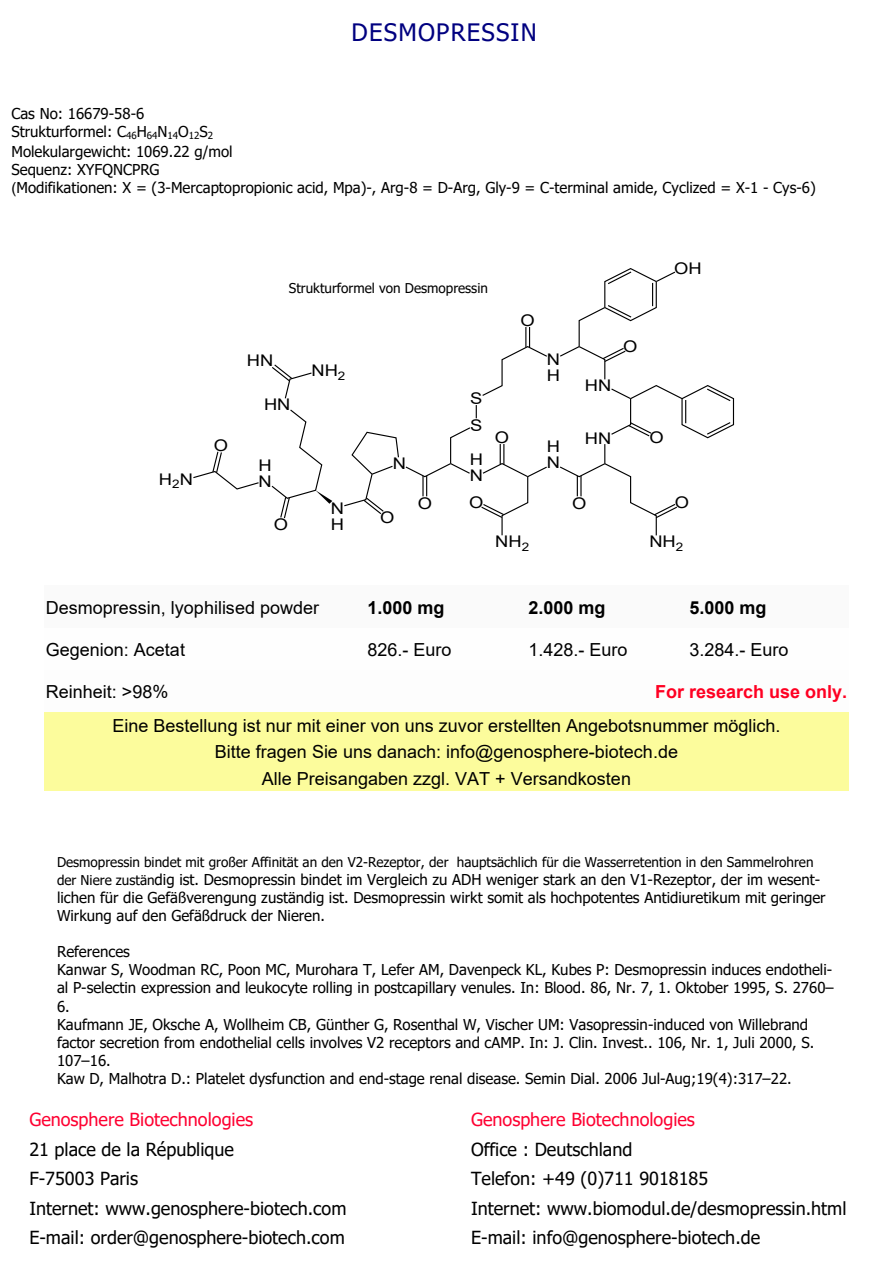
<style>
.page{position:relative;width:893px;height:1263px;background:#fff}
.page>*{position:absolute;margin:0;border:0;box-sizing:border-box;transform-origin:0 0}
.t1{font:24px "Tahoma";letter-spacing:.05em;color:#000080}
.t2{font:18px/26.7px "Arial";color:#000;text-align:center}
.t3{font:18px/29.5px "Tahoma";color:#000}
.t4{font:18px "Tahoma";color:#fe0031}
.t5{font:700 18px "Arial";color:#000}
.t6{font:700 18px "Arial";color:#f02}
.t7{font:16.05px/16px "Arial";color:#000;scale:1.14 1}
.t8{font:16.05px "Arial";color:#010101;scale:1.14 1}
.t9{font:15px/18.1px "Tahoma";color:#000}
.t10{font:13.5px "Tahoma";color:#000}
.s1{font-family:"Arial"}
.s2{font-size:13.5px}
</style>
<div class="page">
<svg style="left:482px;top:327px;width:65px;height:69px"></svg>
<svg style="left:481px;top:444px;width:66px;height:92px"></svg>
<svg style="left:476px;top:405px;width:1px;height:13px"></svg>
<svg style="left:344px;top:427px;width:127px;height:87px"></svg>
<svg style="left:271px;top:409px;width:61px;height:110px"></svg>
<svg style="left:193px;top:451px;width:66px;height:39px"></svg>
<svg style="left:272px;top:364px;width:40px;height:35px"></svg>
<svg style="left:560px;top:268px;width:175px;height:268px"></svg>
<div style="left:44px;top:586px;width:322px;height:42px;background:#fafafa"></div>
<div style="left:366px;top:586px;width:161px;height:42px;background:#fafafa"></div>
<div style="left:527px;top:586px;width:161px;height:42px;background:#fafafa"></div>
<div style="left:688px;top:586px;width:161px;height:42px;background:#fafafa"></div>
<div style="left:44px;top:712px;width:805px;height:79px;background:#fcfc9c"></div>
<h1 class="t1" style="left:352px;top:23px;width:187px">DESMOPRESSIN</h1>
<p class="t9" style="left:11px;top:106px;width:203px">Cas No: 16679-58-6<br>Strukturformel: C<sub>46</sub>H<sub>64</sub>N<sub>14</sub>O<sub>12</sub>S<sub>2</sub></p>
<p class="t9" style="left:11px;top:144px;width:806px">Molekulargewicht: 1069.22 g/mol<br>Sequenz: XYFQNCPRG<br><span class="s1">(</span>Modifikationen: X = (3-Mercaptopropionic acid, Mpa)-, Arg-8 = D-Arg, Gly-9 = C-terminal amide, Cyclized = X-1 - Cys-6)</p>
<p class="t8" style="left:159px;top:473px;width:31px">H<sub>2</sub>N</p>
<p class="t7" style="left:214px;top:439px;width:14px">O</p>
<p class="t10" style="left:289px;top:282px;width:201px">Strukturformel von Desmopressin</p>
<p class="t7" style="left:521px;top:314px;width:14px">O</p>
<p class="t7" style="left:674px;top:262px;width:26px">OH</p>
<p class="t7" style="left:623px;top:339px;width:14px">O</p>
<p class="t7" style="left:547px;top:353px;width:13px">N<br>H</p>
<p class="t7" style="left:247px;top:354px;width:25px">HN</p>
<p class="t7" style="left:264px;top:398px;width:25px">HN</p>
<p class="t7" style="left:311px;top:364px;width:31px">NH<sub>2</sub></p>
<p class="t7" style="left:585px;top:379px;width:25px">HN</p>
<p class="t7" style="left:470px;top:386px;width:12px;line-height:26.8px">S<br>S</p>
<p class="t7" style="left:495px;top:431px;width:14px">O</p>
<p class="t7" style="left:649px;top:431px;width:14px">O</p>
<p class="t7" style="left:585px;top:431px;width:25px">HN</p>
<p class="t7" style="left:547px;top:440px;width:13px">H</p>
<p class="t7" style="left:470px;top:453px;width:13px">H<br>N</p>
<p class="t7" style="left:259px;top:458px;width:13px">H</p>
<p class="t7" style="left:547px;top:456px;width:13px">N</p>
<p class="t7" style="left:259px;top:474px;width:13px">N</p>
<p class="t7" style="left:331px;top:502px;width:13px">N<br>H</p>
<p class="t7" style="left:393px;top:457px;width:13px">N</p>
<p class="t7" style="left:469px;top:496px;width:14px">O</p>
<p class="t7" style="left:675px;top:496px;width:14px">O</p>
<p class="t7" style="left:418px;top:497px;width:14px">O</p>
<p class="t7" style="left:572px;top:497px;width:14px">O</p>
<p class="t7" style="left:380px;top:510px;width:14px">O</p>
<p class="t7" style="left:274px;top:518px;width:14px">O</p>
<p class="t7" style="left:495px;top:535px;width:31px">NH<sub>2</sub></p>
<p class="t7" style="left:649px;top:535px;width:31px">NH<sub>2</sub></p>
<p class="t2" style="left:46px;top:596px;width:275px">Desmopressin, lyophilised powder</p>
<p class="t5" style="left:368px;top:600px;width:79px">1.000 mg</p>
<p class="t5" style="left:528px;top:600px;width:79px">2.000 mg</p>
<p class="t5" style="left:689px;top:600px;width:79px">5.000 mg</p>
<p class="t2" style="left:46px;top:638px;width:141px">Gegenion: Acetat</p>
<p class="t2" style="left:368px;top:638px;width:86px">826.- Euro</p>
<p class="t2" style="left:528px;top:638px;width:101px">1.428.- Euro</p>
<p class="t2" style="left:689px;top:638px;width:101px">3.284.- Euro</p>
<p class="t2" style="left:46px;top:680px;width:124px">Reinheit: &gt;98%</p>
<p class="t6" style="left:655px;top:685px;width:194px">For research use only.</p>
<p class="t2" style="left:113px;top:714px;width:669px">Eine Bestellung ist nur mit einer von uns zuvor erstellten Angebotsnummer möglich.<br>Bitte fragen Sie uns danach: info@genosphere-biotech.de<br>Alle Preisangaben zzgl. VAT + Versandkosten</p>
<p class="t10" style="left:57px;top:857px;width:758px">Desmopressin bindet mit großer Affinität an den V2-Rezeptor, der hauptsächlich für die Wasserretention in den Sammelrohren</p>
<p class="t9" style="left:57px;top:872px;width:770px"><span class="s2">der Niere zustän</span>dig ist. Desmopressin bindet im Vergleich zu ADH weniger stark an den V1-Rezeptor, der im wesent&shy;lichen für die Gefäßverengung zuständig ist. Desmopressin wirkt somit als hochpotentes Antidiuretikum mit geringer<br>Wirkung auf den Gefäßdruck der Nieren.</p>
<p class="t9" style="left:57px;top:944px;width:778px">References<br>Kanwar S, Woodman RC, Poon MC, Murohara T, Lefer AM, Davenpeck KL, Kubes P: Desmopressin induces endotheli&shy;al P-selectin expression and leukocyte rolling in postcapillary venules. In: Blood. 86, Nr. 7, 1. Oktober 1995, S. 2760– 6.<br>Kaufmann JE, Oksche A, Wollheim CB, Günther G, Rosenthal W, Vischer UM: Vasopressin-induced von Willebrand factor secretion from endothelial cells involves V2 receptors and cAMP. In: J. Clin. Invest.. 106, Nr. 1, Juli 2000, S.<br>107–16.<br>Kaw D, Malhotra D.: Platelet dysfunction and end-stage renal disease. Semin Dial. 2006 Jul-Aug;19(4):317–22.</p>
<p class="t4" style="left:29px;top:1112px;width:225px">Genosphere Biotechnologies</p>
<p class="t3" style="left:29px;top:1136px;width:319px">21 place de la République<br>F-75003 Paris<br>Internet: www.genosphere-biotech.com<br>E-mail: order@genosphere-biotech.com</p>
<p class="t4" style="left:471px;top:1112px;width:225px">Genosphere Biotechnologies</p>
<p class="t3" style="left:471px;top:1136px;width:377px">Office : Deutschland<br>Telefon: +49 (0)711 9018185<br>Internet: www.biomodul.de/desmopressin.html E-mail: info@genosphere-biotech.de</p>
</div>
